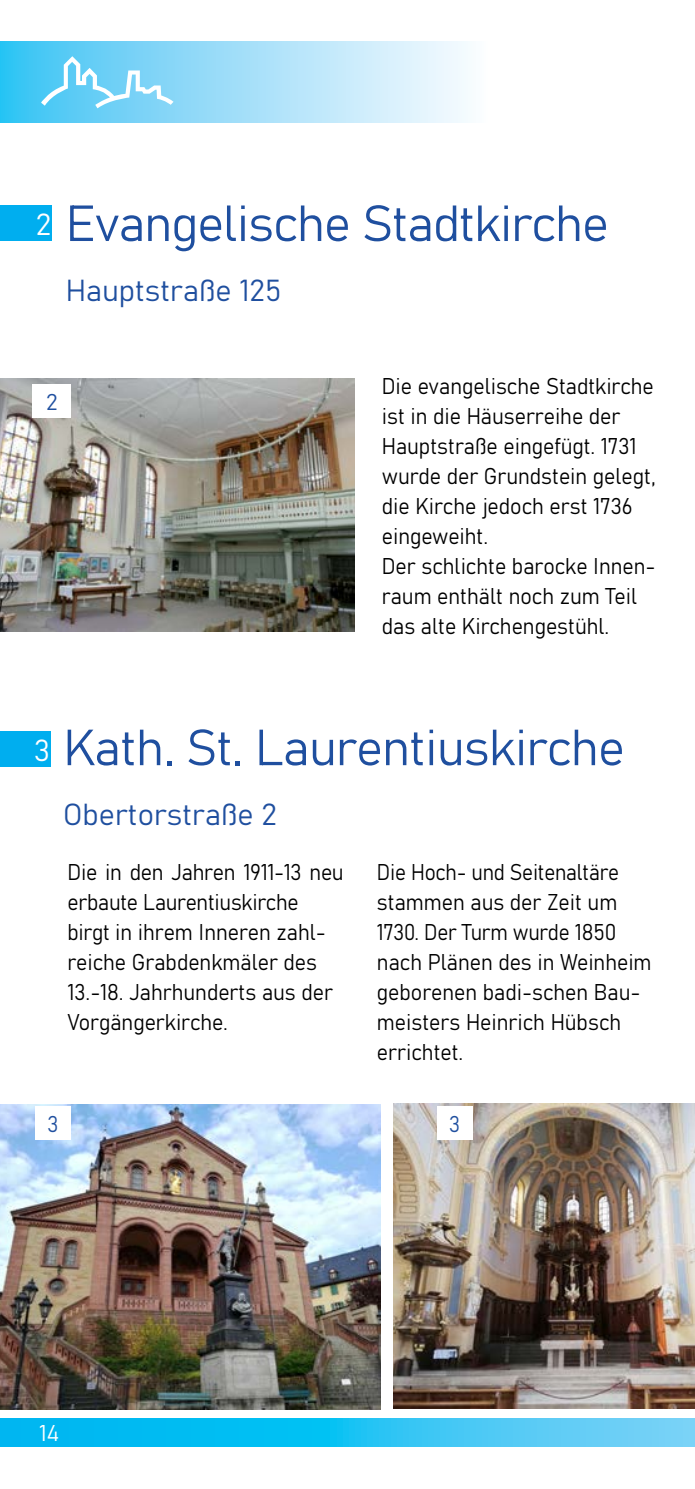
<style>
.page{position:relative;width:695px;height:1489px;background:#fff}
.page>*{position:absolute;margin:0;border:0;box-sizing:border-box;transform-origin:0 0}
.t1{font:50px "Bahnschrift";letter-spacing:-.02em;color:#1f4f9f}
.t2{font:30px "Bahnschrift";color:#1f4f9f}
.t3{font:30px "Bahnschrift";color:#fff}
.t4{font:22.5px/30px "Bahnschrift";color:#000;scale:.93 1}
.t5{font:22.5px/30px "Bahnschrift";color:#000;scale:.91 1}
.t6{font:22.5px "Bahnschrift";color:#fff}
.t7{font:22.5px "Bahnschrift";color:#1f4f9f;scale:.92 1}
.t8{font:22.5px "Bahnschrift";color:#1f4f9f}
</style>
<div class="page">
<svg style="left:0;top:1418px;width:694px;height:28px"></svg>
<svg style="left:0;top:42px;width:468px;height:81px"></svg>
<svg style="left:41px;top:56px;width:132px;height:52px"></svg>
<img style="left:393px;top:1103px;width:301px;height:305px">
<img style="left:0;top:1104px;width:380px;height:305px">
<img style="left:0;top:378px;width:354px;height:253px">
<div style="left:33px;top:384px;width:38px;height:33px;background:#fff"></div>
<div style="left:35px;top:1106px;width:36px;height:33px;background:#fff"></div>
<div style="left:436px;top:1106px;width:36px;height:33px;background:#fff"></div>
<div style="left:0;top:206px;width:51px;height:35px;background:#00aeef"></div>
<div style="left:0;top:731px;width:50px;height:36px;background:#00aeef"></div>
<h2 class="t3" style="left:36px;top:202px;width:17px">2</h2>
<h1 class="t1" style="left:66px;top:185px;width:544px">Evangelische Stadtkirche</h1>
<h2 class="t2" style="left:66px;top:268px;width:217px">Hauptstraße 125</h2>
<p class="t8" style="left:46px;top:385px;width:13px">2</p>
<p class="t4" style="left:382px;top:369px;width:296px">Die evangelische Stadtkirche ist in die Häuserreihe der<br>Hauptstraße eingefügt. 1731 wurde der Grundstein gelegt, die Kirche jedoch erst 1736 eingeweiht.<br>Der schlichte barocke Innen&shy;raum enthält noch zum Teil das alte Kirchengestühl.</p>
<h2 class="t3" style="left:34px;top:728px;width:17px">3</h2>
<h1 class="t1" style="left:63px;top:709px;width:563px">Kath. St. Laurentiuskirche</h1>
<h2 class="t2" style="left:63px;top:791px;width:215px">Obertorstraße 2</h2>
<p class="t4" style="left:67px;top:855px;width:298px">Die in den Jahren 1911-13 neu erbaute Laurentiuskirche birgt in ihrem Inneren zahl&shy;reiche Grabdenkmäler des<br>13.-18. Jahrhunderts aus der<br>Vorgängerkirche.</p>
<p class="t5" style="left:377px;top:855px;width:303px">Die Hoch- und Seitenaltäre stammen aus der Zeit um<br>1730. Der Turm wurde 1850 nach Plänen des in Weinheim geborenen badi-schen Bau&shy;meisters Heinrich Hübsch errichtet.</p>
<p class="t7" style="left:47px;top:1107px;width:13px">3</p>
<p class="t7" style="left:449px;top:1107px;width:13px">3</p>
<p class="t6" style="left:39px;top:1415px;width:22px">14</p>
</div>
